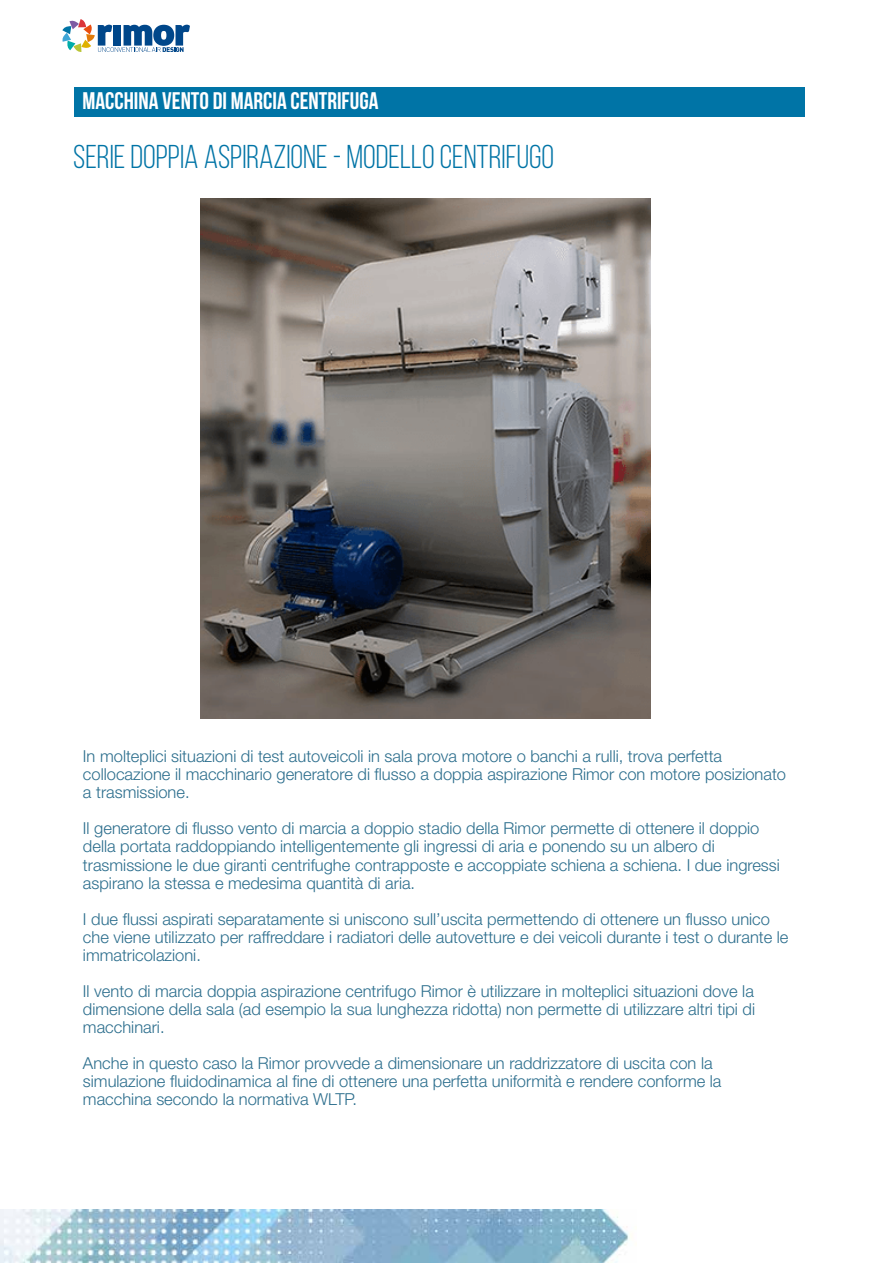
<style>
.page{position:relative;width:893px;height:1263px;background:#fff}
.page>*{position:absolute;margin:0;border:0;box-sizing:border-box;transform-origin:0 0}
.t1{font:33px "Bebas Neue";color:#0074a6}
.t2{font:700 24px "Bebas Neue";color:#fff}
.t3{font:300 16.5px/18px "Helvetica Neue";color:#2c6e8d}
</style>
<div class="page">
<div style="left:74px;top:88px;width:731px;height:29px;background:#0074a6"></div>
<img style="left:201px;top:199px;width:450px;height:520px">
<svg style="left:62px;top:19px;width:128px;height:33px"></svg>
<img style="left:0;top:1209px;width:629px;height:54px">
<h2 class="t2" style="left:82px;top:87px;width:298px">MACCHINA VENTO DI MARCIA CENTRIFUGA</h2>
<h1 class="t1" style="left:73px;top:139px;width:482px">SERIE DOPPIA ASPIRAZIONE - MODELLO CENTRIFUGO</h1>
<p class="t3" style="left:83px;top:747px;width:705px">In molteplici situazioni di test autoveicoli in sala prova motore o banchi a rulli, trova perfetta collocazione il macchinario generatore di flusso a doppia aspirazione Rimor con motore posizionato a trasmissione.</p>
<p class="t3" style="left:83px;top:819px;width:698px">Il generatore di flusso vento di marcia a doppio stadio della Rimor permette di ottenere il doppio della portata raddoppiando intelligentemente gli ingressi di aria e ponendo su un albero di trasmissione le due giranti centrifughe contrapposte e accoppiate schiena a schiena. I due ingressi aspirano la stessa e medesima quantità di aria.</p>
<p class="t3" style="left:83px;top:909px;width:707px">I due flussi aspirati separatamente si uniscono sull’uscita permettendo di ottenere un flusso unico che viene utilizzato per raffreddare i radiatori delle autovetture e dei veicoli durante i test o durante le immatricolazioni.</p>
<p class="t3" style="left:83px;top:981px;width:674px;text-align:justify">Il vento di marcia doppia aspirazione centrifugo Rimor è utilizzare in molteplici situazioni dove la dimensione della sala (ad esempio la sua lunghezza ridotta) non permette di utilizzare altri tipi di macchinari.</p>
<p class="t3" style="left:83px;top:1053px;width:640px">Anche in questo caso la Rimor provvede a dimensionare un raddrizzatore di uscita con la simulazione fluidodinamica al fine di ottenere una perfetta uniformità e rendere conforme la macchina secondo la normativa WLTP.</p>
</div>
